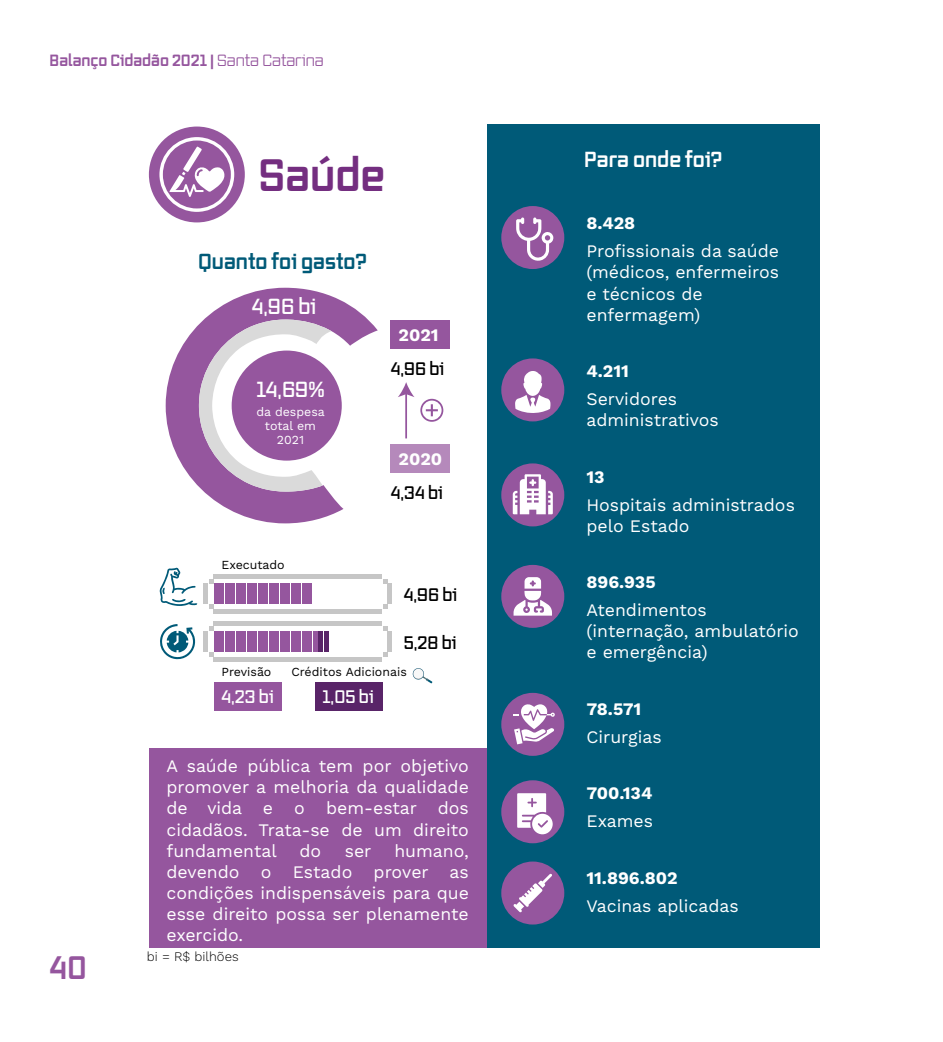
<style>
.page{position:relative;width:943px;height:1042px;background:#fff}
.page>*{position:absolute;margin:0;border:0;box-sizing:border-box;transform-origin:0 0}
.t1{font:700 43.93px "Vox";color:#742e80}
.t2{font:700 31.5px "Vox";color:#95569e}
.t3{font:700 21.18px "Vox";color:#005a78}
.t4{font:700 21.18px "Vox";color:#fff}
.t5{font:600 21.18px "Vox";color:#fff}
.t6{font:17.68px/21.2px "Work Sans";color:#fff}
.t7{font:700 17.68px "Work Sans";color:#fff}
.t8{font:600 17.68px "Vox";color:#000}
.t9{font:600 17.68px "Vox";color:#fff}
.t10{font:700 15.75px "Vox";color:#95569e}
.t11{font:300 13.12px "Work Sans";color:#000}
.t12{font:12.25px "Work Sans";color:#000}
.t13{font:12.25px/14.2px "Work Sans";color:#fff;text-align:center}
.s1{font-weight:400}
</style>
<div class="page">
<div style="left:149px;top:748px;width:338px;height:200px;background:#95569e"></div>
<div style="left:214px;top:682px;width:67px;height:28px;background:#95569e"></div>
<div style="left:315px;top:682px;width:68px;height:28px;background:#592468"></div>
<div style="left:487px;top:124px;width:332px;height:824px;background:#005a78"></div>
<hr style="left:213px;top:574px;width:169px;height:4px;background:#c6c6c6">
<div style="left:203px;top:583px;width:5px;height:21px;background:#c6c6c6"></div>
<div style="left:387px;top:583px;width:5px;height:21px;background:#c6c6c6"></div>
<svg style="left:383px;top:579px;width:4px;height:4px"></svg>
<svg style="left:383px;top:604px;width:4px;height:5px"></svg>
<svg style="left:209px;top:579px;width:5px;height:4px"></svg>
<svg style="left:209px;top:604px;width:5px;height:5px"></svg>
<div style="left:213px;top:609px;width:169px;height:5px;background:#c6c6c6"></div>
<div style="left:213px;top:621px;width:169px;height:5px;background:#c6c6c6"></div>
<div style="left:203px;top:631px;width:5px;height:21px;background:#c6c6c6"></div>
<div style="left:387px;top:631px;width:5px;height:21px;background:#c6c6c6"></div>
<svg style="left:383px;top:626px;width:4px;height:5px"></svg>
<svg style="left:383px;top:652px;width:4px;height:4px"></svg>
<svg style="left:209px;top:626px;width:5px;height:5px"></svg>
<svg style="left:209px;top:652px;width:5px;height:4px"></svg>
<hr style="left:213px;top:657px;width:169px;height:4px;background:#c6c6c6">
<div style="left:501px;top:206px;width:63px;height:63px;background:#95569e;border-radius:50%"></div>
<div style="left:501px;top:358px;width:63px;height:63px;background:#95569e;border-radius:50%"></div>
<div style="left:501px;top:463px;width:63px;height:63px;background:#95569e;border-radius:50%"></div>
<div style="left:501px;top:565px;width:63px;height:63px;background:#95569e;border-radius:50%"></div>
<div style="left:501px;top:693px;width:63px;height:63px;background:#95569e;border-radius:50%"></div>
<div style="left:501px;top:780px;width:63px;height:63px;background:#95569e;border-radius:50%"></div>
<div style="left:501px;top:861px;width:63px;height:63px;background:#95569e;border-radius:50%"></div>
<svg style="left:166px;top:288px;width:212px;height:235px"></svg>
<svg style="left:199px;top:319px;width:132px;height:172px"></svg>
<div style="left:232px;top:350px;width:110px;height:111px;background:#95569e;border-radius:50%"></div>
<div style="left:214px;top:583px;width:10px;height:21px;background:#95569e"></div>
<div style="left:225px;top:583px;width:10px;height:21px;background:#95569e"></div>
<div style="left:236px;top:583px;width:10px;height:21px;background:#95569e"></div>
<div style="left:247px;top:583px;width:10px;height:21px;background:#95569e"></div>
<div style="left:258px;top:583px;width:10px;height:21px;background:#95569e"></div>
<div style="left:269px;top:583px;width:10px;height:21px;background:#95569e"></div>
<div style="left:280px;top:583px;width:10px;height:21px;background:#95569e"></div>
<div style="left:291px;top:583px;width:10px;height:21px;background:#95569e"></div>
<div style="left:302px;top:583px;width:10px;height:21px;background:#95569e"></div>
<div style="left:214px;top:631px;width:10px;height:21px;background:#95569e"></div>
<div style="left:225px;top:631px;width:10px;height:21px;background:#95569e"></div>
<div style="left:236px;top:631px;width:10px;height:21px;background:#95569e"></div>
<div style="left:247px;top:631px;width:10px;height:21px;background:#95569e"></div>
<div style="left:258px;top:631px;width:10px;height:21px;background:#95569e"></div>
<div style="left:269px;top:631px;width:10px;height:21px;background:#95569e"></div>
<div style="left:280px;top:631px;width:10px;height:21px;background:#95569e"></div>
<div style="left:291px;top:631px;width:10px;height:21px;background:#95569e"></div>
<div style="left:302px;top:631px;width:10px;height:21px;background:#95569e"></div>
<div style="left:313px;top:631px;width:10px;height:21px;background:#95569e"></div>
<div style="left:324px;top:631px;width:5px;height:21px;background:#592468"></div>
<div style="left:318px;top:631px;width:5px;height:21px;background:#592468"></div>
<svg style="left:513px;top:873px;width:39px;height:39px"></svg>
<svg style="left:515px;top:371px;width:35px;height:42px"></svg>
<svg style="left:516px;top:217px;width:37px;height:44px"></svg>
<svg style="left:513px;top:474px;width:40px;height:40px"></svg>
<svg style="left:513px;top:577px;width:39px;height:38px"></svg>
<svg style="left:517px;top:793px;width:35px;height:41px"></svg>
<svg style="left:513px;top:704px;width:42px;height:40px"></svg>
<svg style="left:160px;top:624px;width:35px;height:36px"></svg>
<svg style="left:149px;top:127px;width:96px;height:95px"></svg>
<svg style="left:160px;top:567px;width:37px;height:39px"></svg>
<div style="left:390px;top:320px;width:59px;height:28px;background:#95569e"></div>
<div style="left:390px;top:444px;width:59px;height:29px;background:#b589bb"></div>
<hr style="left:405px;top:393px;width:2px;height:45px;background:#95569e">
<svg style="left:398px;top:382px;width:16px;height:15px"></svg>
<svg style="left:420px;top:399px;width:23px;height:23px"></svg>
<svg style="left:412px;top:668px;width:20px;height:15px"></svg>
<p class="t10" style="left:50px;top:50px;width:276px">Balanço Cidadão 2021 | <span class="s1">Santa Catarina</span></p>
<h1 class="t1" style="left:258px;top:144px;width:128px">Saúde</h1>
<p class="t3" style="left:198px;top:247px;width:170px">Quanto foi gasto?</p>
<p class="t5" style="left:252px;top:292px;width:66px">4,96 bi</p>
<p class="t5" style="left:256px;top:375px;width:70px">14,69%</p>
<p class="t13" style="left:256px;top:405px;width:70px">da despesa total em<br>2021</p>
<p class="t12" style="left:221px;top:557px;width:65px">Executado</p>
<p class="t7" style="left:398px;top:324px;width:42px">2021</p>
<p class="t8" style="left:391px;top:357px;width:55px">4,96 bi</p>
<p class="t7" style="left:398px;top:449px;width:45px">2020</p>
<p class="t8" style="left:391px;top:481px;width:54px">4,34 bi</p>
<p class="t8" style="left:404px;top:582px;width:55px">4,96 bi</p>
<p class="t8" style="left:404px;top:630px;width:54px">5,28 bi</p>
<p class="t12" style="left:221px;top:664px;width:51px">Previsão</p>
<p class="t12" style="left:291px;top:664px;width:117px">Créditos Adicionais</p>
<p class="t9" style="left:221px;top:685px;width:54px">4,23 bi</p>
<p class="t9" style="left:322px;top:685px;width:53px">1,05 bi</p>
<h2 class="t2" style="left:50px;top:946px;width:39px">40</h2>
<p class="t6" style="left:166px;top:756px;width:304px;text-align:justify">A saúde pública tem por objetivo promover a melhoria da qualidade de vida e o bem-estar dos cidadãos. Trata-se de um direito fundamental</p>
<p class="t6" style="left:166px;top:841px;width:304px;text-align:justify;text-indent:228px">humano, devendo o Estado prover as condições indispensáveis para que esse direito possa ser plenamente exercido.</p>
<p class="t6" style="left:299px;top:841px;width:23px">do</p>
<p class="t6" style="left:345px;top:841px;width:28px">ser</p>
<p class="t11" style="left:147px;top:948px;width:93px">bi = R$ bilhões</p>
<p class="t4" style="left:584px;top:145px;width:139px">Para onde foi?</p>
<p class="t7" style="left:586px;top:213px;width:50px">8.428</p>
<p class="t6" style="left:586px;top:241px;width:194px">Profissionais da saúde (médicos, enfermeiros e técnicos de enfermagem)</p>
<p class="t7" style="left:586px;top:361px;width:44px">4.211</p>
<p class="t6" style="left:586px;top:389px;width:134px">Servidores administrativos</p>
<p class="t7" style="left:586px;top:466px;width:20px">13</p>
<p class="t6" style="left:586px;top:495px;width:210px">Hospitais administrados pelo Estado</p>
<p class="t7" style="left:586px;top:572px;width:71px">896.935</p>
<p class="t6" style="left:586px;top:600px;width:214px">Atendimentos (internação, ambulatório e emergência)</p>
<p class="t7" style="left:586px;top:698px;width:56px">78.571</p>
<p class="t6" style="left:586px;top:727px;width:77px">Cirurgias</p>
<p class="t7" style="left:586px;top:783px;width:67px">700.134</p>
<p class="t6" style="left:586px;top:811px;width:68px">Exames</p>
<p class="t7" style="left:586px;top:867px;width:93px">11.896.802</p>
<p class="t6" style="left:586px;top:896px;width:154px">Vacinas aplicadas</p>
</div>
